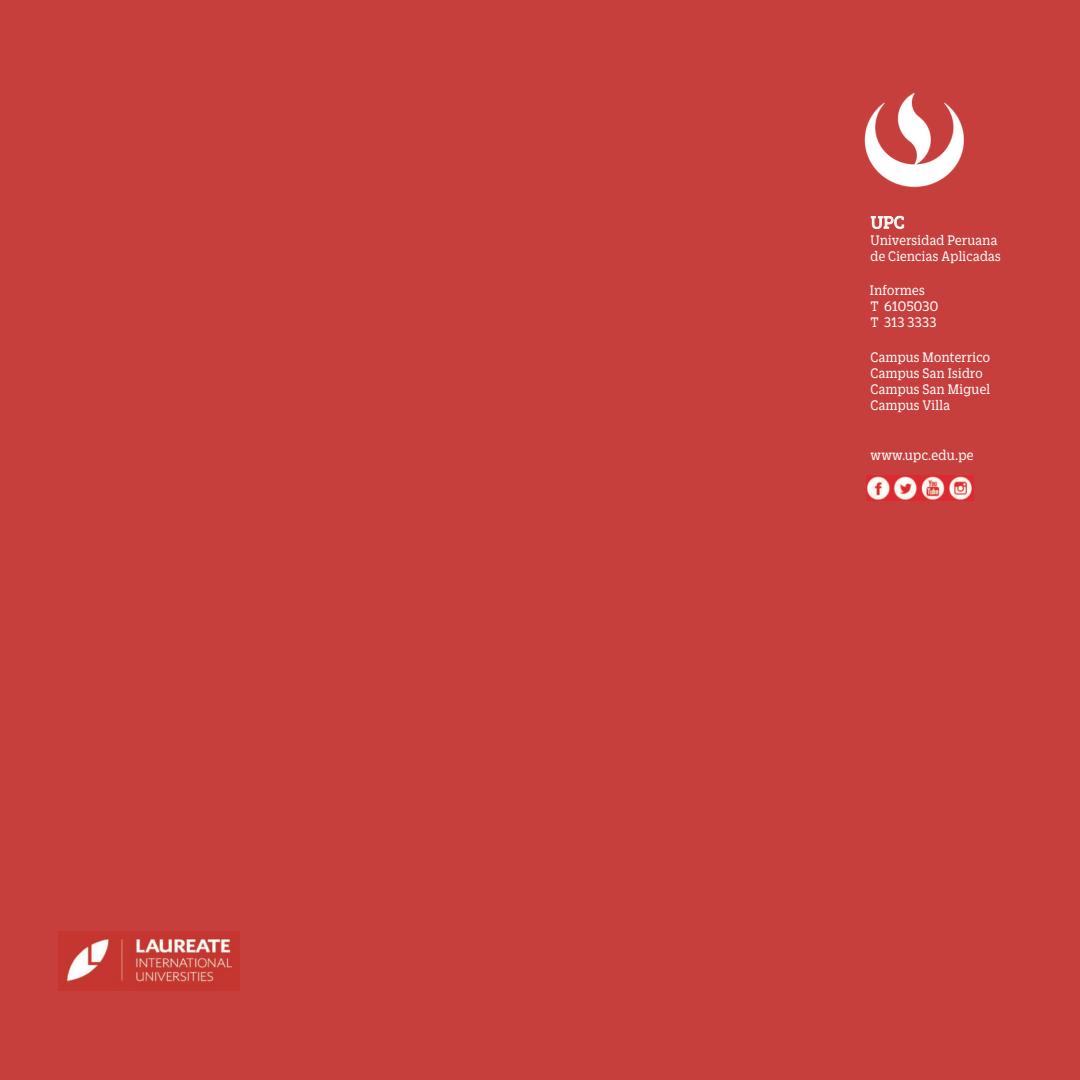
<style>
.page{position:relative;width:1080px;height:1080px;background:#c63f3c}
.page>*{position:absolute;margin:0;border:0;box-sizing:border-box;transform-origin:0 0}
.t1{font:18.4px "Zizou Slab";color:#fff}
.t2{font:15.3px "Zizou Slab";letter-spacing:.02em;color:#fff;scale:.9 1}
.t3{font:15px/16px "Zizou Slab";letter-spacing:.02em;color:#fff;scale:.9 1}
</style>
<div class="page">
<img style="left:864px;top:92px;width:100px;height:138px">
<svg style="left:871px;top:216px;width:33px;height:13px"></svg>
<img style="left:59px;top:931px;width:180px;height:59px">
<img style="left:866px;top:476px;width:107px;height:25px">
<p class="t1" style="left:871px;top:211px;width:35px">UPC</p>
<p class="t3" style="left:871px;top:231px;width:146px">Universidad Peruana de Ciencias Aplicadas</p>
<p class="t3" style="left:870px;top:281px;width:78px">Informes<br>T 6105030<br>T 313 3333</p>
<p class="t3" style="left:870px;top:348px;width:135px">Campus Monterrico<br>Campus San Isidro<br>Campus San Miguel<br>Campus Villa</p>
<p class="t2" style="left:871px;top:446px;width:116px">www.upc.edu.pe</p>
</div>
